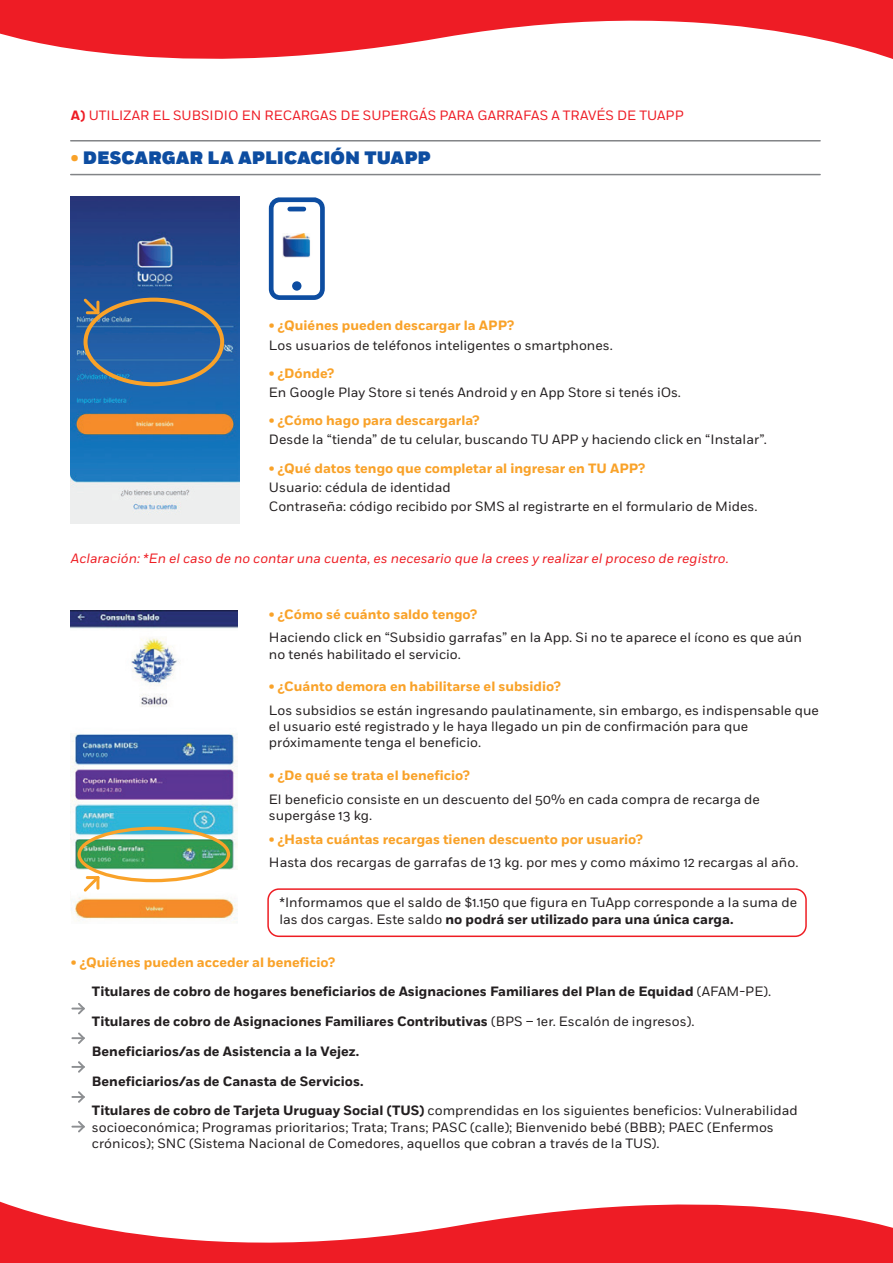
<style>
.page{position:relative;width:893px;height:1263px;background:#fff}
.page>*{position:absolute;margin:0;border:0;box-sizing:border-box;transform-origin:0 0}
.t1{font:900 18px "Fort";color:#0d4da1}
.t2{font:13.5px/16.2px "Fort";color:#231f20}
.t3{font:700 13.5px "Fort";color:#f9a229}
.t4{font:700 13.5px/29.7px "Fort";color:#231f20}
.t5{font:italic 13.5px "Fort";color:#ee1d23}
.t6{font:13.5px "Fort";color:#ee1c25}
.s1{font-weight:700}
.s2{color:#f9a229}
.s3{font-weight:400}
</style>
<div class="page">
<svg style="left:269px;top:197px;width:56px;height:103px"></svg>
<div style="left:292px;top:281px;width:9px;height:10px;background:#0d4da1;border-radius:50%"></div>
<img style="left:282px;top:233px;width:31px;height:24px">
<svg style="left:0;top:1201px;width:893px;height:62px;fill:#ee1c25"></svg>
<hr style="left:71px;top:140px;width:749px;height:2px;background:#828487">
<hr style="left:71px;top:174px;width:749px;height:1px;background:#828487">
<img style="left:71px;top:197px;width:168px;height:326px">
<div style="left:84px;top:298px;width:140px;height:88px;border:4px solid #f9a229;border-radius:50%"></div>
<svg style="left:84px;top:299px;width:15px;height:15px"></svg>
<img style="left:70px;top:611px;width:168px;height:260px">
<img style="left:71px;top:897px;width:167px;height:25px">
<div style="left:78px;top:827px;width:152px;height:55px;border:3px solid #f9a229;border-radius:50%"></div>
<svg style="left:84px;top:876px;width:12px;height:16px"></svg>
<hr style="left:96px;top:876px;width:3px;height:14px;background:#f9a229;border-radius:2px">
<svg style="left:71px;top:1003px;width:14px;height:11px"></svg>
<svg style="left:71px;top:1091px;width:14px;height:12px"></svg>
<svg style="left:71px;top:1032px;width:14px;height:12px"></svg>
<svg style="left:71px;top:1061px;width:14px;height:12px"></svg>
<svg style="left:71px;top:1121px;width:14px;height:11px"></svg>
<svg style="left:0;top:0;width:893px;height:59px;fill:#ee1c25"></svg>
<div style="left:267px;top:888px;width:540px;height:49px;border:2px solid #ee1d23;border-radius:11px"></div>
<p class="t6" style="left:71px;top:108px;width:614px"><span class="s1">A)</span> UTILIZAR EL SUBSIDIO EN RECARGAS DE SUPERGÁS PARA GARRAFAS A TRAVÉS DE TUAPP</p>
<h1 class="t1" style="left:71px;top:146px;width:361px"><span class="s2">•</span> DESCARGAR LA APLICACIÓN TUAPP</h1>
<p class="t3" style="left:269px;top:317px;width:247px">• ¿Quiénes pueden descargar la APP?</p>
<p class="t2" style="left:269px;top:337px;width:345px">Los usuarios de teléfonos inteligentes o smartphones.</p>
<p class="t3" style="left:269px;top:365px;width:67px">• ¿Dónde?</p>
<p class="t2" style="left:269px;top:384px;width:414px">En Google Play Store si tenés Android y en App Store si tenés iOs.</p>
<p class="t3" style="left:269px;top:412px;width:212px">• ¿Cómo hago para descargarla?</p>
<p class="t2" style="left:269px;top:432px;width:499px">Desde la “tienda” de tu celular, buscando TU APP y haciendo click en “Instalar”.</p>
<p class="t3" style="left:269px;top:460px;width:378px">• ¿Qué datos tengo que completar al ingresar en TU APP?</p>
<p class="t2" style="left:269px;top:478px;width:490px;line-height:19.2px">Usuario: cédula de identidad<br>Contraseña: código recibido por SMS al registrarte en el formulario de Mides.</p>
<p class="t5" style="left:71px;top:550px;width:659px">Aclaración: *En el caso de no contar una cuenta, es necesario que la crees y realizar el proceso de registro.</p>
<p class="t3" style="left:269px;top:606px;width:210px">• ¿Cómo sé cuánto saldo tengo?</p>
<p class="t2" style="left:269px;top:630px;width:535px">Haciendo click en “Subsidio garrafas” en la App. Si no te aparece el ícono es que aún no tenés habilitado el servicio.</p>
<p class="t3" style="left:269px;top:678px;width:293px">• ¿Cuánto demora en habilitarse el subsidio?</p>
<p class="t2" style="left:269px;top:702px;width:551px">Los subsidios se están ingresando paulatinamente, sin embargo, es indispensable que el usuario esté registrado y le haya llegado un pin de confirmación para que próximamente tenga el beneficio.</p>
<p class="t3" style="left:269px;top:767px;width:202px">• ¿De qué se trata el beneficio?</p>
<p class="t2" style="left:269px;top:791px;width:492px">El beneficio consiste en un descuento del 50% en cada compra de recarga de supergáse 13 kg.</p>
<p class="t3" style="left:269px;top:831px;width:375px">• ¿Hasta cuántas recargas tienen descuento por usuario?</p>
<p class="t2" style="left:269px;top:855px;width:531px">Hasta dos recargas de garrafas de 13 kg. por mes y como máximo 12 recargas al año.</p>
<p class="t2" style="left:279px;top:895px;width:519px">*Informamos que el saldo de $1.150 que figura en TuApp corresponde a la suma de las dos cargas. Este saldo <span class="s1">no podrá ser utilizado para una única carga.</span></p>
<p class="t3" style="left:71px;top:954px;width:266px">• ¿Quiénes pueden acceder al beneficio?</p>
<p class="t4" style="left:92px;top:977px;width:681px">Titulares de cobro de hogares beneficiarios de Asignaciones Familiares del Plan de Equidad <span class="s3">(AFAM-PE).<br></span>Titulares de cobro de Asignaciones Familiares Contributivas <span class="s3">(BPS – 1er. Escalón de ingresos).</span></p>
<p class="t4" style="left:92px;top:1037px;width:273px">Beneficiarios/as de Asistencia a la Vejez.<br>Beneficiarios/as de Canasta de Servicios.</p>
<p class="t2" style="left:92px;top:1103px;width:707px"><span class="s1">Titulares de cobro de Tarjeta Uruguay Social (TUS)</span> comprendidas en los siguientes beneficios: Vulnerabilidad socioeconómica; Programas prioritarios; Trata; Trans; PASC (calle); Bienvenido bebé (BBB); PAEC (Enfermos crónicos); SNC (Sistema Nacional de Comedores, aquellos que cobran a través de la TUS).</p>
</div>
